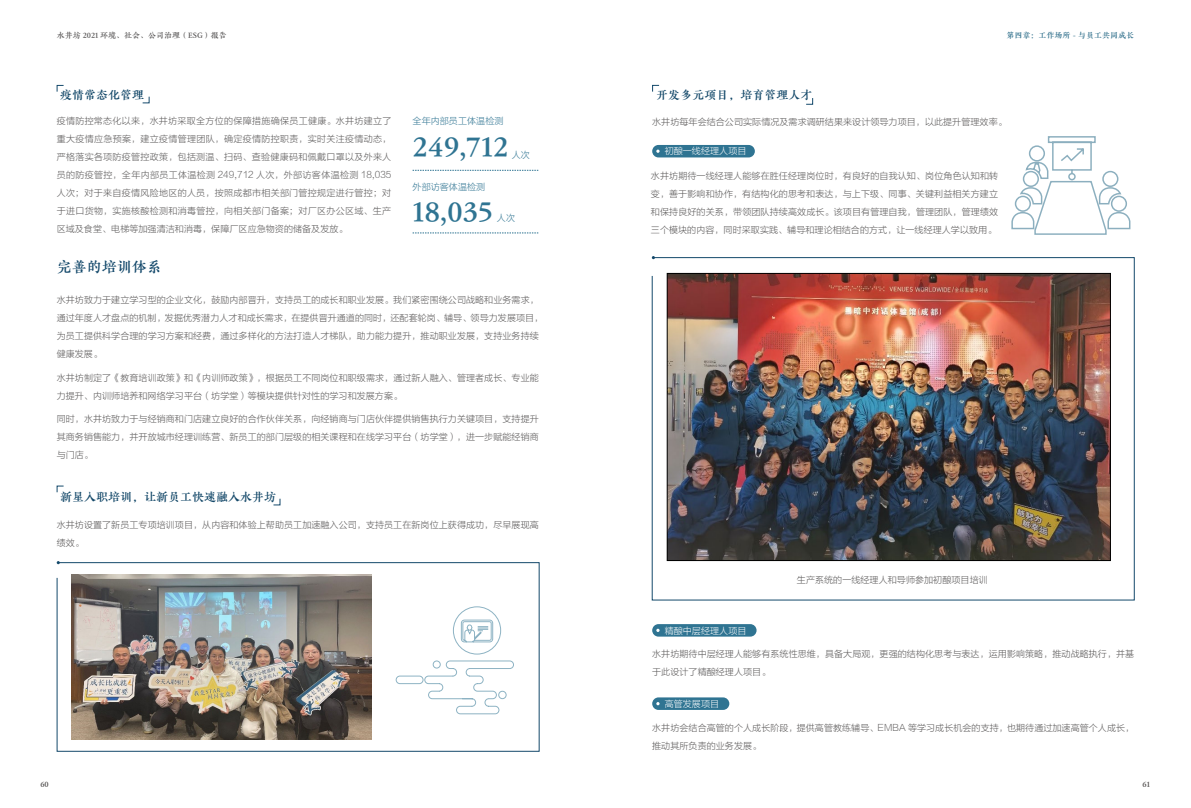
<style>
.page{position:relative;width:1191px;height:808px;background:#fff}
.page>*{position:absolute;margin:0;border:0;box-sizing:border-box;transform-origin:0 0}
.t1{font:30px/65.2px "FZCUJINLJW GB1 0";color:#2f7492}
.t2{font:15px "FZCUJINLJW GB1 0";color:#14496b}
.t3{font:12px "FZCUJINLJW GB1 0";color:#124768}
.t4{font:9px/18px "FZLTXHJW GB1 0";letter-spacing:.01em;color:#595757}
.t5{font:9px "FZLTXHJW GB1 0";letter-spacing:.01em;color:#fff}
.t6{font:9px "FZLTXHJW GB1 0";letter-spacing:.01em;color:#2f7492}
.t7{font:8px "FZCUJINLJW GB1 0";color:#595757}
.t8{font:8px "FZCUJINLJW GB1 0";color:#2f6f8b}
.t9{font:8px "FZCUJINLJW GB1 0";color:#4c4948}
</style>
<div class="page">
<svg style="left:412px;top:170px;width:126px;height:1px"></svg>
<svg style="left:412px;top:233px;width:126px;height:1px"></svg>
<img style="left:56px;top:562px;width:484px;height:190px">
<svg style="left:460px;top:613px;width:33px;height:30px"></svg>
<svg style="left:142px;top:96px;width:8px;height:8px"></svg>
<svg style="left:273px;top:498px;width:8px;height:8px"></svg>
<svg style="left:56px;top:85px;width:8px;height:7px"></svg>
<svg style="left:56px;top:485px;width:8px;height:8px"></svg>
<div style="left:453px;top:606px;width:48px;height:48px;border:1px solid #2f7492;border-radius:50%"></div>
<svg style="left:395px;top:660px;width:119px;height:55px"></svg>
<div style="left:433px;top:660px;width:8px;height:8px;border:1px solid #2f7492;border-radius:50%"></div>
<div style="left:652px;top:145px;width:103px;height:12px;background:#2f7492;border-radius:6px"></div>
<div style="left:652px;top:624px;width:104px;height:13px;background:#2f7492;border-radius:6px"></div>
<div style="left:652px;top:697px;width:77px;height:13px;background:#2f7492;border-radius:6px"></div>
<img style="left:651px;top:257px;width:484px;height:344px">
<svg style="left:806px;top:98px;width:7px;height:7px"></svg>
<svg style="left:652px;top:85px;width:8px;height:7px"></svg>
<svg style="left:1011px;top:136px;width:120px;height:99px"></svg>
<p class="t7" style="left:57px;top:31px;width:172px">水井坊 2021 环境、社会、公司治理（ESG）报告</p>
<p class="t8" style="left:1006px;top:31px;width:129px">第四章：工作场所 - 与员工共同成长</p>
<h3 class="t3" style="left:60px;top:88px;width:85px">疫情常态化管理</h3>
<p class="t4" style="left:57px;top:112px;width:336px;text-align:justify">疫情防控常态化以来，水井坊采取全方位的保障措施确保员工健康。水井坊建立了重大疫情应急预案，建立疫情管理团队，确定疫情防控职责，实时关注疫情动态，严格落实各项防疫管控政策，包括测温、扫码、查验健康码和佩戴口罩以及外来人员的防疫管控，全年内部员工体温检测 249,712 人次，外部访客体温检测 18,035人次；对于来自疫情风险地区的人员，按照成都市相关部门管控规定进行管控；对于进口货物，实施核酸检测和消毒管控，向相关部门备案；对厂区办公区域、生产区域及食堂、电梯等加强清洁和消毒，保障厂区应急物资的储备及发放。</p>
<p class="t6" style="left:412px;top:116px;width:92px">全年内部员工体温检测</p>
<h1 class="t1" style="left:412px;top:115px;width:97px">249,712<br>18,035</h1>
<p class="t6" style="left:512px;top:150px;width:20px">人次</p>
<p class="t6" style="left:412px;top:182px;width:74px">外部访客体温检测</p>
<p class="t6" style="left:497px;top:213px;width:20px">人次</p>
<h2 class="t2" style="left:57px;top:259px;width:106px">完善的培训体系</h2>
<p class="t4" style="left:57px;top:291px;width:488px">水井坊致力于建立学习型的企业文化，鼓励内部晋升，支持员工的成长和职业发展。我们紧密围绕公司战略和业务需求，通过年度人才盘点的机制，发掘优秀潜力人才和成长需求，在提供晋升通道的同时，还配套轮岗、辅导、领导力发展项目，为员工提供科学合理的学习方案和经费，通过多样化的方法打造人才梯队，助力能力提升，推动职业发展，支持业务持续健康发展。</p>
<p class="t4" style="left:57px;top:369px;width:483px">水井坊制定了《教育培训政策》和《内训师政策》，根据员工不同岗位和职级需求，通过新人融入、管理者成长、专业能力提升、内训师培养和网络学习平台（坊学堂）等模块提供针对性的学习和发展方案。</p>
<p class="t4" style="left:57px;top:410px;width:483px;text-align:justify">同时，水井坊致力于与经销商和门店建立良好的合作伙伴关系，向经销商与门店伙伴提供销售执行力关键项目，支持提升其商务销售能力，并开放城市经理训练营、新员工的部门层级的相关课程和在线学习平台（坊学堂），进一步赋能经销商与门店。</p>
<h3 class="t3" style="left:60px;top:490px;width:217px">新星入职培训，让新员工快速融入水井坊</h3>
<p class="t4" style="left:57px;top:516px;width:483px">水井坊设置了新员工专项培训项目，从内容和体验上帮助员工加速融入公司，支持员工在新岗位上获得成功，尽早展现高绩效。</p>
<h3 class="t3" style="left:656px;top:88px;width:157px">开发多元项目，培育管理人才</h3>
<p class="t4" style="left:652px;top:113px;width:356px">水井坊每年会结合公司实际情况及需求调研结果来设计领导力项目，以此提升管理效率。</p>
<p class="t5" style="left:664px;top:146px;width:83px">初酿一线经理人项目</p>
<p class="t4" style="left:651px;top:167px;width:349px;text-align:justify">水井坊期待一线经理人能够在胜任经理岗位时，有良好的自我认知、岗位角色认知和转变，善于影响和协作，有结构化的思考和表达，与上下级、同事、关键利益相关方建立和保持良好的关系，带领团队持续高效成长。该项目有管理自我，管理团队，管理绩效三个模块的内容，同时采取实践、辅导和理论相结合的方式，让一线经理人学以致用。</p>
<p class="t5" style="left:664px;top:625px;width:83px">精酿中层经理人项目</p>
<p class="t4" style="left:797px;top:571px;width:192px">生产系统的一线经理人和导师参加初酿项目培训</p>
<p class="t4" style="left:652px;top:645px;width:483px">水井坊期待中层经理人能够有系统性思维，具备大局观，更强的结构化思考与表达，运用影响策略，推动战略执行，并基于此设计了精酿经理人项目。</p>
<p class="t5" style="left:664px;top:699px;width:56px">高管发展项目</p>
<p class="t4" style="left:652px;top:718px;width:483px">水井坊会结合高管的个人成长阶段，提供高管教练辅导、EMBA 等学习成长机会的支持，也期待通过加速高管个人成长，推动其所负责的业务发展。</p>
<p class="t9" style="left:40px;top:780px;width:10px">60</p>
<p class="t9" style="left:1142px;top:780px;width:9px">61</p>
</div>
